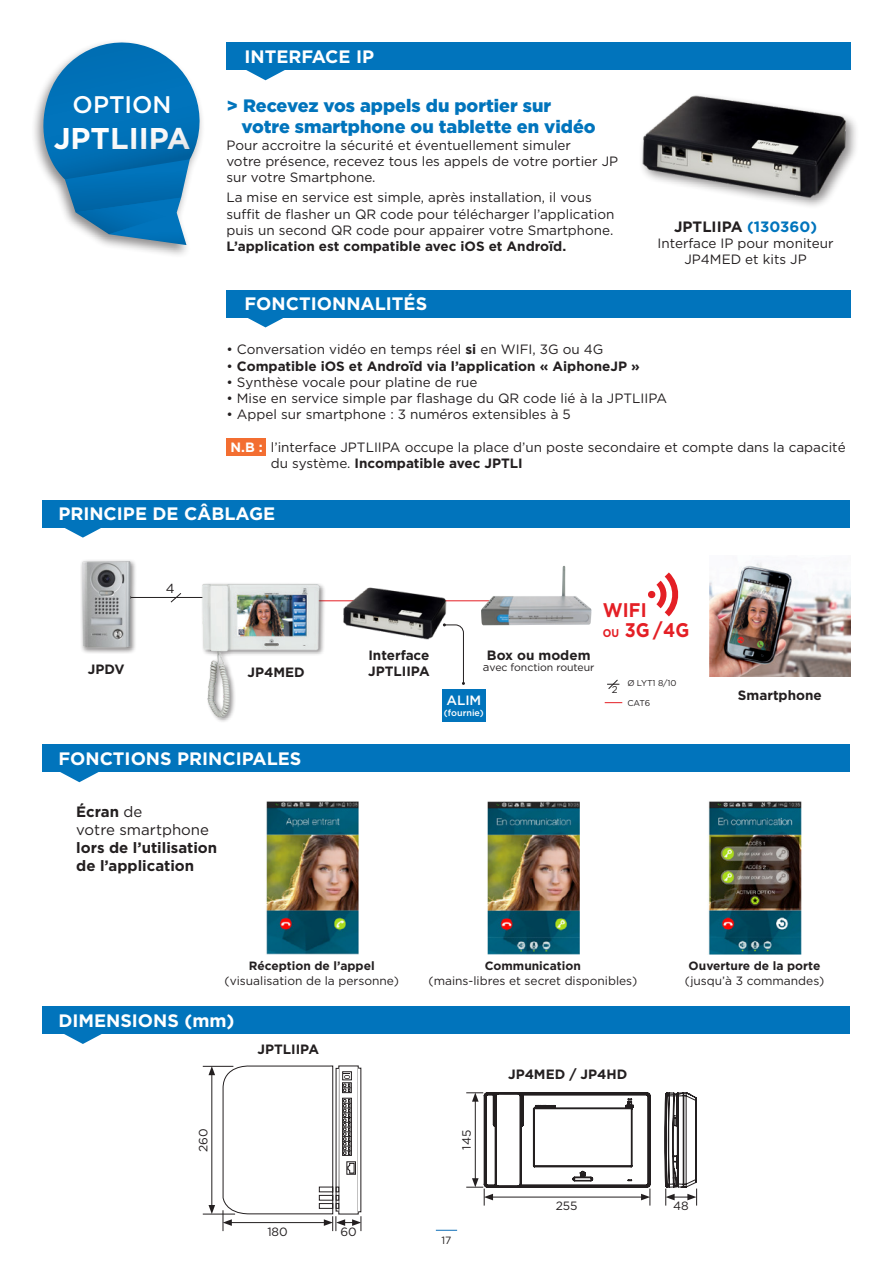
<style>
.page{position:relative;width:893px;height:1263px;background:#fff}
.page>*{position:absolute;margin:0;border:0;box-sizing:border-box;transform-origin:0 0}
.t1{font:700 30px "Gotham";color:#fff}
.t2{font:500 24px "Gotham";color:#fff}
.TITRE_PRODUIT_3{font:700 19.8px "Gotham";letter-spacing:.01em;color:#e41f25;scale:.9 1}
.t3{font:700 18px "Gotham";color:#fff}
.t4{font:900 18px "Gotham";color:#0174bc}
.TXT_MAIGRE{font:700 15px "Gotham";color:#231f20}
.PRODUCT_KODE{font:700 15px "Gotham";color:#231f20}
.TXT_MAIGRE-2{font:15px "Gotham";color:#231f20}
.TEXTE_1{font:13.5px/16.2px "Gotham";color:#231f20}
.TEXTE_1-2{font:700 13.5px "Gotham";color:#231f20}
.PRODUCT_KODE-2{font:700 13.5px/16.2px "Gotham";color:#231f20}
.PRODUCT_INFO{font:13.5px "Gotham";color:#231f20}
.PRODUCT_KODE-3{font:500 13.5px "Gotham";color:#fff}
.PRODUCT_INFO-2{font:13.05px "Gotham";color:#231f20}
.TXT_MAIGRE-3{font:12px "Gotham";color:#231f20}
.TXT_MAIGRE-4{font:700 12px "Gotham";color:#231f20}
.LEGENDE_SCHEMA_maigr{font:12px "Gotham";color:#231f20}
.PRODUCT_INFO-3{font:10.5px "Gotham";letter-spacing:-.005em;color:#231f20}
.PRODUCT_INFO-4{font:9.9px "Gotham";color:#231f20}
.PRODUCT_KODE-4{font:500 9px "Gotham";color:#fff}
.PRODUCT_INFO-5{font:8.4px "Gotham";letter-spacing:-.005em;color:#231f20}
.s1{font-weight:700}
.s2{color:#0174bc}
.s3{font-weight:400}
.s4{font-weight:700;color:#fff}
.s5{font-size:11.55px}
.s6{font-size:11.25px}
</style>
<div class="page">
<svg style="left:436px;top:1230px;width:21px;height:1px"></svg>
<div style="left:226px;top:438px;width:40px;height:17px;background:#f36e31"></div>
<div style="left:31px;top:39px;width:174px;height:219px;background:#231f20;opacity:.5"></div>
<svg style="left:38px;top:39px;width:167px;height:206px"></svg>
<div style="left:442px;top:689px;width:43px;height:33px;background:#0174bc"></div>
<svg style="left:455px;top:624px;width:10px;height:61px"></svg>
<div style="left:639px;top:92px;width:220px;height:117px;background:#231f20;opacity:.5"></div>
<img style="left:641px;top:92px;width:209px;height:117px">
<div style="left:226px;top:43px;width:624px;height:27px;background:#0174bc"></div>
<div style="left:226px;top:290px;width:624px;height:27px;background:#0174bc"></div>
<svg style="left:246px;top:70px;width:39px;height:10px"></svg>
<svg style="left:244px;top:317px;width:43px;height:10px"></svg>
<img style="left:266px;top:801px;width:93px;height:153px">
<img style="left:487px;top:801px;width:93px;height:153px">
<img style="left:708px;top:801px;width:94px;height:153px">
<hr style="left:317px;top:600px;width:172px;height:1px;background:#e41f25">
<hr style="left:130px;top:597px;width:146px;height:1px;background:#231f20">
<svg style="left:170px;top:593px;width:12px;height:10px"></svg>
<div style="left:201px;top:582px;width:125px;height:141px;background:#fff"></div>
<img style="left:201px;top:583px;width:124px;height:138px">
<img style="left:481px;top:566px;width:111px;height:59px">
<svg style="left:648px;top:572px;width:31px;height:44px"></svg>
<img style="left:334px;top:587px;width:121px;height:53px">
<svg style="left:605px;top:702px;width:17px;height:1px"></svg>
<svg style="left:607px;top:679px;width:12px;height:10px"></svg>
<div style="left:43px;top:500px;width:807px;height:27px;background:#0174bc"></div>
<div style="left:43px;top:744px;width:807px;height:28px;background:#0174bc"></div>
<div style="left:43px;top:1006px;width:807px;height:28px;background:#0174bc"></div>
<svg style="left:62px;top:527px;width:42px;height:11px"></svg>
<svg style="left:60px;top:772px;width:39px;height:10px"></svg>
<svg style="left:64px;top:1034px;width:38px;height:10px"></svg>
<hr style="left:212px;top:1073px;width:1px;height:134px;background:#231f20">
<svg style="left:209px;top:1205px;width:6px;height:9px"></svg>
<svg style="left:209px;top:1067px;width:6px;height:8px"></svg>
<hr style="left:203px;top:1066px;width:30px;height:1px;background:#231f20">
<hr style="left:203px;top:1214px;width:32px;height:1px;background:#231f20">
<svg style="left:222px;top:1065px;width:140px;height:166px"></svg>
<svg style="left:466px;top:1092px;width:231px;height:113px"></svg>
<img style="left:709px;top:562px;width:141px;height:115px">
<div style="left:80px;top:559px;width:57px;height:95px;background:#231f20;opacity:.5"></div>
<img style="left:82px;top:561px;width:49px;height:86px">
<p class="t2" style="left:73px;top:91px;width:100px">OPTION</p>
<p class="t1" style="left:54px;top:121px;width:138px">JPTLIIPA</p>
<p class="t3" style="left:244px;top:46px;width:131px">INTERFACE IP</p>
<p class="t4" style="left:226px;top:95px;width:326px">&gt; Recevez vos appels du portier sur</p>
<p class="t4" style="left:241px;top:117px;width:356px">votre smartphone ou tablette en vidéo</p>
<p class="TEXTE_1" style="left:226px;top:136px;width:346px">Pour accroitre la sécurité et éventuellement simuler</p>
<p class="TEXTE_1" style="left:226px;top:153px;width:393px">votre présence, recevez tous les appels de votre portier JP sur votre Smartphone.</p>
<p class="TEXTE_1" style="left:226px;top:189px;width:390px">La mise en service est simple, après installation, il vous suffit de flasher un QR code pour télécharger l’application puis un second QR code pour appairer votre Smartphone.<br><span class="s1">L’application est compatible avec iOS et Androïd.</span></p>
<p class="t3" style="left:244px;top:293px;width:184px">FONCTIONNALITÉS</p>
<p class="PRODUCT_KODE" style="left:674px;top:218px;width:144px">JPTLIIPA <span class="s2">(130360)</span></p>
<p class="PRODUCT_INFO" style="left:657px;top:236px;width:178px">Interface IP pour moniteur</p>
<p class="PRODUCT_INFO" style="left:684px;top:252px;width:124px">JP4MED et kits JP</p>
<p class="TEXTE_1" style="left:226px;top:341px;width:378px">• Conversation vidéo en temps réel <span class="s1">si</span> en WIFI, 3G ou 4G</p>
<p class="TEXTE_1-2" style="left:226px;top:358px;width:415px"><span class="s3">•</span> Compatible iOS et Androïd via l’application « AiphoneJP »</p>
<p class="TEXTE_1" style="left:226px;top:374px;width:253px">• Synthèse vocale pour platine de rue</p>
<p class="TEXTE_1" style="left:226px;top:390px;width:442px">• Mise en service simple par flashage du QR code lié à la JPTLIIPA</p>
<p class="TEXTE_1" style="left:226px;top:406px;width:346px">• Appel sur smartphone : 3 numéros extensibles à 5</p>
<p class="TEXTE_1" style="left:230px;top:438px;width:617px"><span class="s4">N.B :</span> l’interface JPTLIIPA occupe la place d’un poste secondaire et compte dans la capacité</p>
<p class="TEXTE_1-2" style="left:271px;top:455px;width:253px"><span class="s3">du système.</span> Incompatible avec JPTLI</p>
<p class="t3" style="left:58px;top:503px;width:218px">PRINCIPE DE CÂBLAGE</p>
<p class="PRODUCT_KODE-2" style="left:88px;top:661px;width:38px">JPDV</p>
<p class="PRODUCT_INFO-2" style="left:166px;top:581px;width:10px">4</p>
<p class="PRODUCT_KODE-2" style="left:248px;top:663px;width:59px">JP4MED</p>
<p class="t3" style="left:58px;top:748px;width:245px">FONCTIONS PRINCIPALES</p>
<p class="TXT_MAIGRE" style="left:76px;top:803px;width:68px">Écran <span class="s3">de</span></p>
<p class="TXT_MAIGRE-2" style="left:76px;top:821px;width:134px">votre smartphone</p>
<p class="TXT_MAIGRE" style="left:76px;top:839px;width:142px">lors de l’utilisation</p>
<p class="TXT_MAIGRE" style="left:76px;top:857px;width:119px">de l’application</p>
<p class="PRODUCT_KODE-2" style="left:368px;top:646px;width:63px">Interface<br>JPTLIIPA</p>
<p class="PRODUCT_KODE-2" style="left:487px;top:646px;width:105px">Box ou modem</p>
<p class="PRODUCT_INFO-3" style="left:483px;top:662px;width:113px"><span class="s5">a</span>vec fonction routeur</p>
<p class="PRODUCT_KODE-3" style="left:446px;top:692px;width:37px">ALIM</p>
<p class="PRODUCT_KODE-4" style="left:444px;top:707px;width:41px">(fournie)</p>
<p class="TITRE_PRODUIT_3" style="left:603px;top:598px;width:50px">WIFI</p>
<p class="TITRE_PRODUIT_3" style="left:603px;top:618px;width:98px"><span class="s6">OU</span> 3G / 4G</p>
<p class="PRODUCT_INFO-4" style="left:612px;top:684px;width:7px">2</p>
<p class="PRODUCT_INFO-5" style="left:627px;top:679px;width:51px">Ø LYT1 8/10</p>
<p class="PRODUCT_INFO-5" style="left:627px;top:698px;width:24px">CAT6</p>
<p class="PRODUCT_KODE-2" style="left:738px;top:686px;width:85px">Smartphone</p>
<p class="TXT_MAIGRE-4" style="left:249px;top:959px;width:127px">Réception de l’appel</p>
<p class="TXT_MAIGRE-3" style="left:224px;top:974px;width:176px">(visualisation de la personne)</p>
<p class="t3" style="left:58px;top:1010px;width:178px">DIMENSIONS (mm)</p>
<p class="PRODUCT_KODE-2" style="left:257px;top:1040px;width:63px">JPTLIIPA</p>
<p class="LEGENDE_SCHEMA_maigr" style="left:197px;top:1152px;width:25px;rotate:-90deg">260</p>
<p class="LEGENDE_SCHEMA_maigr" style="left:267px;top:1225px;width:22px">180</p>
<p class="LEGENDE_SCHEMA_maigr" style="left:340px;top:1225px;width:18px">60</p>
<p class="TXT_MAIGRE-4" style="left:485px;top:959px;width:98px">Communication</p>
<p class="TXT_MAIGRE-3" style="left:428px;top:974px;width:210px">(mains-libres et secret disponibles)</p>
<p class="LEGENDE_SCHEMA_maigr" style="left:460px;top:1150px;width:21px;rotate:-90deg">145</p>
<p class="PRODUCT_KODE-2" style="left:508px;top:1066px;width:121px">JP4MED / JP4HD</p>
<p class="TXT_MAIGRE-4" style="left:689px;top:959px;width:133px">Ouverture de la porte</p>
<p class="TXT_MAIGRE-3" style="left:685px;top:974px;width:141px">(jusqu’à 3 commandes)</p>
<p class="PRODUCT_INFO-3" style="left:441px;top:1234px;width:12px">17</p>
<p class="LEGENDE_SCHEMA_maigr" style="left:556px;top:1199px;width:23px">255</p>
<p class="LEGENDE_SCHEMA_maigr" style="left:673px;top:1199px;width:17px">48</p>
</div>
